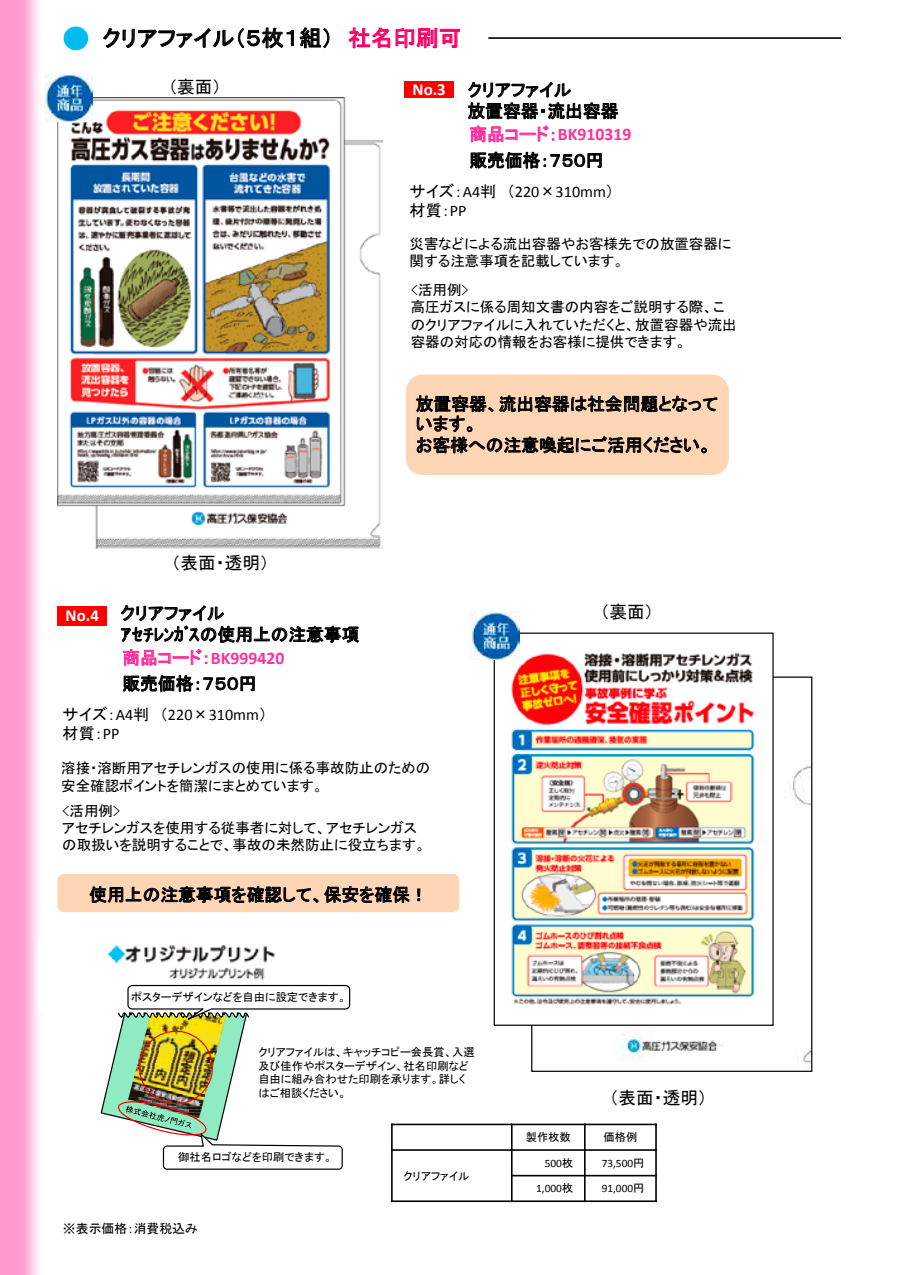
<style>
.page{position:relative;width:903px;height:1275px;background:#fff}
.page>*{position:absolute;margin:0;border:0;box-sizing:border-box;transform-origin:0 0}
.t1{font:22.57px "MS P Gothic";letter-spacing:.005em;color:#000}
.t2{font:17.68px/20.7px "MS P Gothic";letter-spacing:.005em;color:#000}
.t3{font:700 17.68px "Calibri";color:#ff2f9e}
.t4{font:16.1px "Calibri";color:#000}
.t5{font:16.1px "MS P Gothic";color:#000}
.t6{font:14.53px/17.3px "MS P Gothic";color:#000}
.t7{font:12.78px "MS P Gothic";color:#000}
.t8{font:11.38px/13.5px "MS P Gothic";color:#000}
.t9{font:11.38px "Calibri";color:#000}
.s1{color:#ff0068}
.s2{font-family:"Calibri";font-weight:700;font-size:16.97px;color:#fff}
.s3{font-family:"MS P Gothic";font-weight:400}
.s4{font-family:"MS P Gothic"}
.s5{font-family:"Calibri"}
.s6{font-family:"MS Gothic"}
</style>
<div class="page">
<img style="left:63px;top:26px;width:26px;height:25px">
<hr style="left:488px;top:37px;width:353px;height:2px;background:#000">
<div style="left:404px;top:81px;width:49px;height:17px;background:#f00"></div>
<div style="left:406px;top:375px;width:323px;height:100px;background:#ffd6b5;border-radius:17px"></div>
<img style="left:58px;top:97px;width:324px;height:451px">
<img style="left:44px;top:73px;width:49px;height:48px">
<div style="left:57px;top:606px;width:49px;height:19px;background:#f00"></div>
<div style="left:57px;top:874px;width:402px;height:38px;background:#ffd6b5;border-radius:6px"></div>
<img style="left:613px;top:765px;width:197px;height:298px">
<img style="left:496px;top:635px;width:276px;height:389px">
<div style="left:494px;top:633px;width:280px;height:393px;border:1px solid #000"></div>
<img style="left:470px;top:611px;width:49px;height:48px">
<hr style="left:511px;top:1123px;width:1px;height:79px;background:#000">
<hr style="left:584px;top:1123px;width:2px;height:79px;background:#000">
<hr style="left:391px;top:1149px;width:266px;height:2px;background:#000">
<hr style="left:511px;top:1175px;width:146px;height:1px;background:#000">
<hr style="left:391px;top:1123px;width:2px;height:79px;background:#000">
<hr style="left:655px;top:1123px;width:2px;height:79px;background:#000">
<hr style="left:391px;top:1124px;width:266px;height:1px;background:#000">
<hr style="left:391px;top:1200px;width:266px;height:2px;background:#000">
<img style="left:100px;top:984px;width:251px;height:186px">
<img style="left:107px;top:945px;width:169px;height:35px">
<h1 class="t1" style="left:102px;top:27px;width:360px">クリアファイル（５枚１組） <span class="s1">社名印刷可</span></h1>
<p class="t2" style="left:168px;top:76px;width:55px">（裏面）</p>
<p class="t2" style="left:467px;top:79px;width:152px;line-height:21.2px;text-indent:-55px"><span class="s2">No.3</span> クリアファイル<br>放置容器・流出容器</p>
<p class="t3" style="left:469px;top:123px;width:163px"><span class="s3">商品コード：</span>BK910319</p>
<p class="t2" style="left:469px;top:150px;width:136px">販売価格：７５０円</p>
<p class="t4" style="left:409px;top:181px;width:206px"><span class="s4">サイズ：</span>A4<span class="s4">判 （</span>220<span class="s4">×</span>310mm<span class="s4">）</span></p>
<p class="t5" style="left:409px;top:202px;width:59px">材質：<span class="s5">PP</span></p>
<p class="t6" style="left:409px;top:236px;width:323px;line-height:16.3px">災害などによる流出容器やお客様先での放置容器に関する注意事項を記載しています。</p>
<p class="t6" style="left:411px;top:281px;width:327px">&lt;活用例&gt;<br>高圧ガスに係る周知文書の内容をご説明する際、このクリアファイルに入れていただくと、放置容器や流出容器の対応の情報をお客様に提供できます。</p>
<p class="t2" style="left:172px;top:552px;width:99px">（表面・透明）</p>
<p class="t2" style="left:416px;top:393px;width:304px">放置容器、流出容器は社会問題となっています。<br>お客様への注意喚起にご活用ください。</p>
<p class="t2" style="left:66px;top:603px;width:160px"><sub>No.4</sub> クリアファイル</p>
<p class="t2" style="left:600px;top:601px;width:55px">（裏面）</p>
<p class="t2" style="left:121px;top:624px;width:240px">ｱｾﾁﾚﾝｶﾞｽの使用上の注意事項</p>
<p class="t3" style="left:122px;top:647px;width:163px"><span class="s3">商品コード：</span>BK999420</p>
<p class="t2" style="left:122px;top:673px;width:136px">販売価格：７５０円</p>
<p class="t4" style="left:63px;top:704px;width:206px"><span class="s4">サイズ：</span>A4<span class="s4">判 （</span>220<span class="s4">×</span>310mm<span class="s4">）</span></p>
<p class="t5" style="left:63px;top:725px;width:59px">材質：<span class="s5">PP</span></p>
<p class="t6" style="left:61px;top:759px;width:371px">溶接・溶断用アセチレンガスの使用に係る事故防止のための安全確認ポイントを簡潔にまとめています。</p>
<p class="t6" style="left:62px;top:802px;width:365px">&lt;活用例&gt;<br>アセチレンガスを使用する従事者に対して、アセチレンガスの取扱いを説明することで、事故の未然防止に役立ちます。</p>
<p class="t2" style="left:89px;top:884px;width:340px">使用上の注意事項を確認して、保安を確保！</p>
<p class="t8" style="left:131px;top:990px;width:217px">ポスターデザインなどを自由に設定できます。</p>
<p class="t8" style="left:258px;top:1045px;width:218px">クリアファイルは、キャッチコピー会長賞、入選及び佳作やポスターデザイン、社名印刷など自由に組み合わせた印刷を承ります。詳しくはご相談ください。</p>
<p class="t8" style="left:178px;top:1150px;width:156px">御社名ロゴなどを印刷できます。</p>
<p class="t7" style="left:63px;top:1221px;width:137px"><span class="s6">※</span>表示価格：消費税込み</p>
<p class="t8" style="left:404px;top:1169px;width:67px">クリアファイル</p>
<p class="t2" style="left:609px;top:1087px;width:99px">（表面・透明）</p>
<p class="t8" style="left:526px;top:1130px;width:47px">製作枚数</p>
<p class="t8" style="left:603px;top:1130px;width:35px">価格例</p>
<p class="t9" style="left:545px;top:1156px;width:30px">500<span class="s4">枚</span></p>
<p class="t9" style="left:602px;top:1156px;width:44px">73,500<span class="s4">円</span></p>
<p class="t9" style="left:536px;top:1181px;width:38px">1,000<span class="s4">枚</span></p>
<p class="t9" style="left:602px;top:1181px;width:44px">91,000<span class="s4">円</span></p>
</div>
